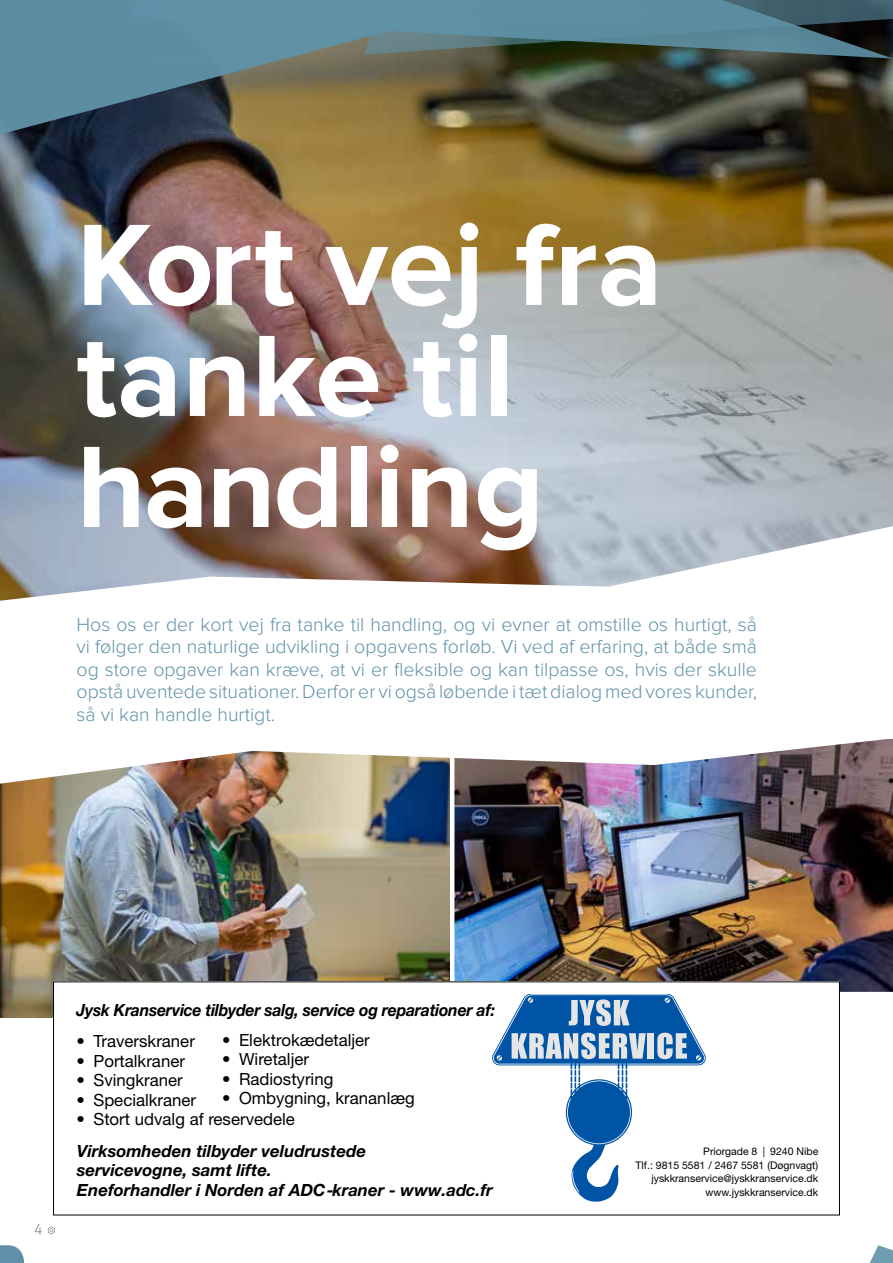
<style>
.page{position:relative;width:893px;height:1263px;background:#fff}
.page>*{position:absolute;margin:0;border:0;box-sizing:border-box;transform-origin:0 0}
.t1{font:700 120px/111px "Proxima Nova";color:#fff}
.t2{font:300 19.5px/22.5px "Proxima Nova";color:#5f92a8;text-align:justify}
.t3{font:16.8px "Helvetica Neue LT Std";color:#000}
.t4{font:italic 700 16.8px/19.5px "Helvetica Neue LT Std";color:#000}
.t5{font:italic 700 16.8px "Helvetica Neue LT Std";color:#000;scale:.94 1}
.t6{font:300 15px "Meta Offc";color:#77787b}
.t7{font:10.5px/13.5px "Helvetica Neue LT Std";color:#000;text-align:right}
.s1{font-style:inherit}
</style>
<div class="page">
<svg style="left:0;top:1245px;width:24px;height:18px"></svg>
<img style="left:454px;top:784px;width:439px;height:208px">
<img style="left:0;top:784px;width:449px;height:233px">
<img style="left:0;top:59px;width:893px;height:467px">
<svg style="left:0;top:0;width:696px;height:146px;background:#5a6357"></svg>
<svg style="left:129px;top:0;width:764px;height:59px;background:#537a86"></svg>
<div style="left:53px;top:981px;width:787px;height:234px;background:#fff"></div>
<svg style="left:492px;top:994px;width:214px;height:208px"></svg>
<svg style="left:0;top:526px;width:893px;height:75px"></svg>
<img style="left:0;top:738px;width:893px;height:46px">
<svg style="left:869px;top:1245px;width:24px;height:18px"></svg>
<svg style="left:48px;top:1226px;width:7px;height:8px"></svg>
<h1 class="t1" style="left:77px;top:215px;width:588px">Kort vej fra tanke til handling</h1>
<p class="t2" style="left:77px;top:614px;width:682px">Hos os er der kort vej fra tanke til handling, og vi evner at omstille os hurtigt, så vi følger den naturlige udvikling i opgavens forløb. Vi ved af erfaring, at både små og store opgaver kan kræve, at vi er fleksible og kan tilpasse os, hvis der skulle opstå uventede situationer. Derfor er vi også løbende i tæt dialog med vores kunder, så vi kan handle hurtigt.</p>
<p class="t6" style="left:34px;top:1221px;width:10px">4</p>
<p class="t5" style="left:77px;top:999px;width:447px">Jysk Kranservice tilbyder salg, service og reparationer af:</p>
<p class="t3" style="left:77px;top:1031px;width:120px">• Traverskraner</p>
<p class="t3" style="left:77px;top:1050px;width:110px">• Portalkraner</p>
<p class="t3" style="left:77px;top:1070px;width:108px">• Svingkraner</p>
<p class="t3" style="left:77px;top:1089px;width:121px">• Specialkraner</p>
<p class="t3" style="left:77px;top:1109px;width:220px">• Stort udvalg af reservedele</p>
<p class="t4" style="left:77px;top:1140px;width:417px">Virksomheden tilbyder veludrustede<br>servicevogne, samt lifte.<br>Eneforhandler i Norden af ADC<span class="s1">-</span>kraner - www.adc.fr</p>
<p class="t3" style="left:222px;top:1029px;width:149px">• Elektrokædetaljer</p>
<p class="t3" style="left:222px;top:1049px;width:88px">• Wiretaljer</p>
<p class="t3" style="left:222px;top:1068px;width:113px">• Radiostyring</p>
<p class="t3" style="left:222px;top:1088px;width:194px">• Ombygning, krananlæg</p>
<p class="t7" style="left:636px;top:1144px;width:184px">Priorgade 8 | 9240 Nibe<br>Tlf.: 9815 5581 / 2467 5581 (Døgnvagt) jyskkranservice@jyskkranservice.dk www.jyskkranservice.dk</p>
</div>
